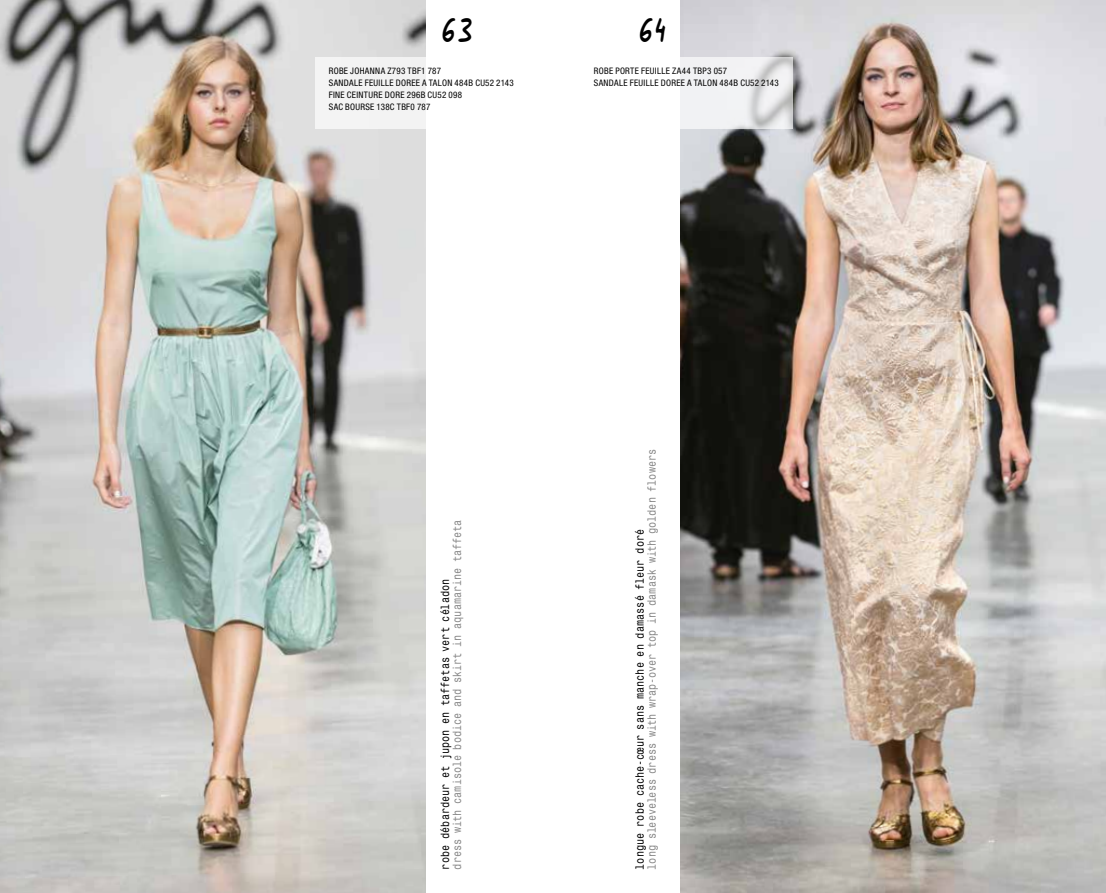
<style>
.page{position:relative;width:1106px;height:893px;background:#fff}
.page>*{position:absolute;margin:0;border:0;box-sizing:border-box;transform-origin:0 0}
.t1{font:30px "Agnesb";color:#000;scale:.79 1}
.t2{font:10.5px "Monospace Typewriter";letter-spacing:-.005em;color:#878787}
.t3{font:10.5px "Monospace Typewriter";color:#000}
.t4{font:condensed 9px/12px "Helvetica Neue LT Std";letter-spacing:.035em;color:#000}
</style>
<div class="page">
<img style="left:680px;top:0;width:426px;height:893px">
<img style="left:0;top:0;width:425px;height:893px">
<svg style="left:315px;top:57px;width:477px;height:72px"></svg>
<h1 class="t1" style="left:443px;top:7px;width:42px">63</h1>
<h1 class="t1" style="left:640px;top:7px;width:37px">64</h1>
<p class="t4" style="left:329px;top:65px;width:186px">ROBE JOHANNA Z793 TBF1 787<br>SANDALE FEUILLE DOREE A TALON 484B CU52 2143<br>FINE CEINTURE DORE 296B CU52 098<br>SAC BOURSE 138C TBF0 787</p>
<p class="t4" style="left:594px;top:65px;width:186px">ROBE PORTE FEUILLE ZA44 TBP3 057<br>SANDALE FEUILLE DOREE A TALON 484B CU52 2143</p>
<p class="t2" style="left:645px;top:870px;width:422px;rotate:-90deg">long sleeveless dress with wrap-over top in damask with golden flowers</p>
<p class="t2" style="left:450px;top:870px;width:351px;rotate:-90deg">dress with camisole bodice and skirt in aquamarine taffeta</p>
<p class="t3" style="left:633px;top:870px;width:342px;rotate:-90deg">longue robe cache-cœur sans manche en damassé fleur doré</p>
<p class="t3" style="left:438px;top:870px;width:292px;rotate:-90deg">robe débardeur et jupon en taffetas vert céladon</p>
</div>
